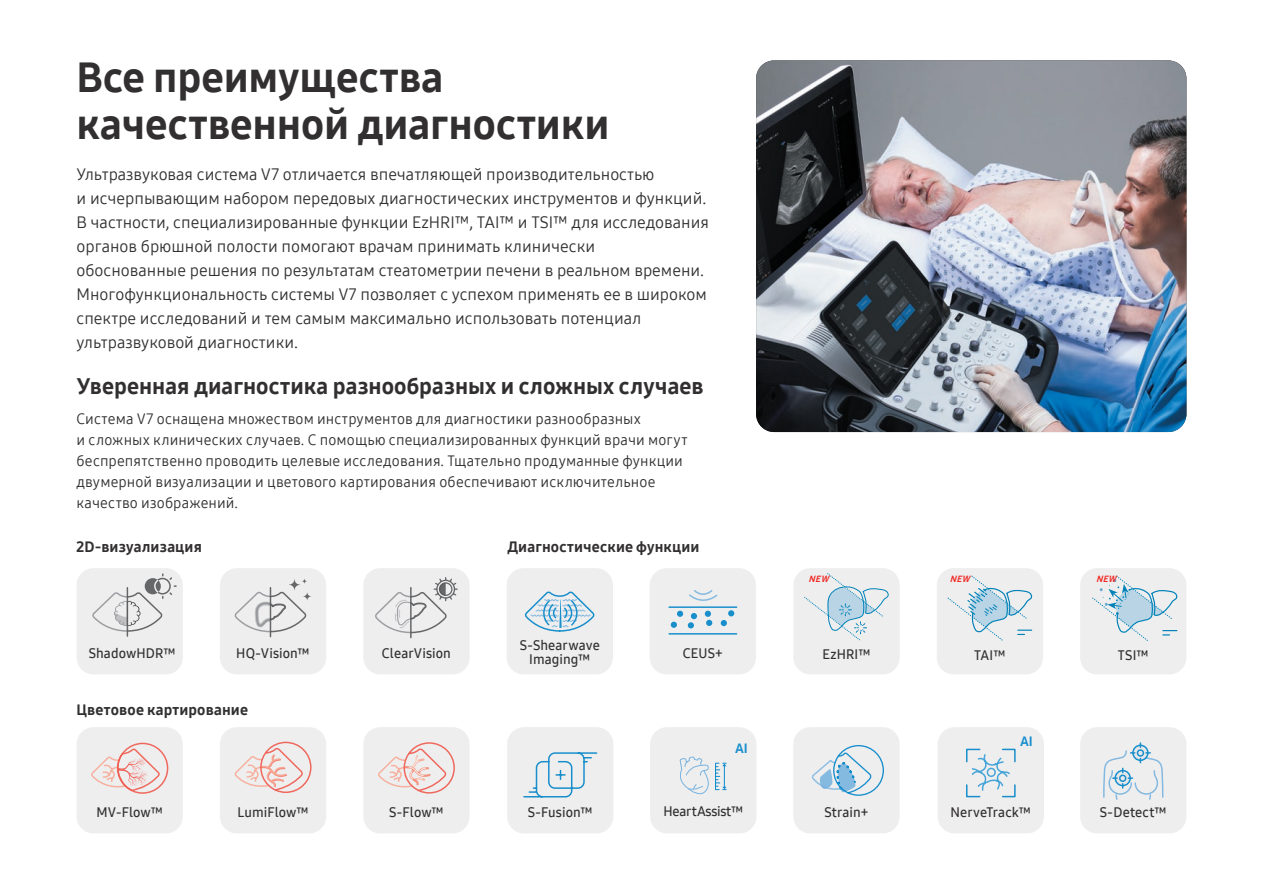
<style>
.page{position:relative;width:1263px;height:893px;background:#fff}
.page>*{position:absolute;margin:0;border:0;box-sizing:border-box;transform-origin:0 0}
.Шапка{font:42px/46.5px "Samsung One 800";color:#312f30}
.Заголовок{font:22.5px "Samsung One 800";color:#312f30}
.Под_шапкой{font:16.5px/24px "Samsung One 400";color:#312f30}
.Под_заголовком{font:15px/21px "Samsung One 400";letter-spacing:.01em;color:#312f30}
.Title_body{font:15px "Samsung One 800";letter-spacing:.01em;color:#312f30}
.Title_body-2{font:13.5px/13.5px "Samsung One 600";letter-spacing:.005em;color:#312f30;text-align:center}
.Title_body-3{font:13.5px "Samsung One 600";letter-spacing:-.025em;color:#312f30}
.t1{font:13.5px "Samsung One 800";color:#0084c8}
.Title_body-4{font:italic 9px "Samsung One 800";color:#ee2d28}
</style>
<div class="page">
<div style="left:220px;top:727px;width:106px;height:106px;background:#eeeeef;border-radius:17px"></div>
<div style="left:77px;top:727px;width:106px;height:106px;background:#eeeeef;border-radius:17px"></div>
<div style="left:938px;top:727px;width:106px;height:106px;background:#eeeeef;border-radius:17px"></div>
<div style="left:363px;top:727px;width:107px;height:106px;background:#eeeeef;border-radius:17px"></div>
<img style="left:756px;top:60px;width:430px;height:372px">
<div style="left:507px;top:727px;width:106px;height:106px;background:#eeeeef;border-radius:17px"></div>
<svg style="left:523px;top:752px;width:75px;height:46px"></svg>
<div style="left:507px;top:568px;width:106px;height:106px;background:#eeeeef;border-radius:17px"></div>
<svg style="left:525px;top:591px;width:70px;height:41px"></svg>
<div style="left:793px;top:727px;width:107px;height:106px;background:#eeeeef;border-radius:17px"></div>
<svg style="left:812px;top:745px;width:72px;height:51px"></svg>
<div style="left:650px;top:568px;width:106px;height:106px;background:#eeeeef;border-radius:17px"></div>
<svg style="left:671px;top:611px;width:26px;height:17px"></svg>
<svg style="left:705px;top:611px;width:7px;height:15px"></svg>
<svg style="left:721px;top:610px;width:13px;height:16px"></svg>
<hr style="left:669px;top:606px;width:68px;height:2px;background:#0084c8">
<hr style="left:669px;top:633px;width:68px;height:2px;background:#0084c8">
<svg style="left:689px;top:590px;width:29px;height:11px"></svg>
<div style="left:220px;top:568px;width:106px;height:106px;background:#eeeeef;border-radius:17px"></div>
<svg style="left:234px;top:579px;width:77px;height:54px"></svg>
<hr style="left:270px;top:588px;width:1px;height:49px;background:#57585a">
<div style="left:363px;top:568px;width:107px;height:106px;background:#eeeeef;border-radius:17px"></div>
<hr style="left:410px;top:588px;width:2px;height:50px;background:#57585a">
<svg style="left:375px;top:577px;width:83px;height:57px"></svg>
<svg style="left:234px;top:741px;width:78px;height:52px"></svg>
<svg style="left:378px;top:742px;width:77px;height:52px"></svg>
<div style="left:1080px;top:727px;width:106px;height:106px;background:#eeeeef;border-radius:17px"></div>
<svg style="left:1103px;top:742px;width:61px;height:58px"></svg>
<div style="left:77px;top:568px;width:106px;height:106px;background:#eeeeef;border-radius:17px"></div>
<hr style="left:127px;top:588px;width:1px;height:48px;background:#57585a">
<svg style="left:92px;top:574px;width:84px;height:58px"></svg>
<svg style="left:91px;top:747px;width:69px;height:46px"></svg>
<div style="left:117px;top:743px;width:51px;height:51px;border:2px solid #f0594d;border-radius:50%"></div>
<svg style="left:966px;top:748px;width:50px;height:50px"></svg>
<div style="left:937px;top:568px;width:106px;height:106px;background:#eeeeef;border-radius:17px"></div>
<svg style="left:947px;top:575px;width:86px;height:66px"></svg>
<div style="left:1080px;top:568px;width:106px;height:106px;background:#eeeeef;border-radius:17px"></div>
<div style="left:793px;top:568px;width:107px;height:106px;background:#eeeeef;border-radius:17px"></div>
<svg style="left:804px;top:573px;width:85px;height:67px"></svg>
<div style="left:650px;top:727px;width:106px;height:106px;background:#eeeeef;border-radius:17px"></div>
<svg style="left:679px;top:756px;width:30px;height:39px"></svg>
<svg style="left:715px;top:763px;width:11px;height:27px"></svg>
<svg style="left:1092px;top:575px;width:86px;height:66px"></svg>
<p class="Шапка" style="left:77px;top:54px;width:534px">Все преимущества качественной диагностики</p>
<p class="Под_шапкой" style="left:77px;top:162px;width:634px">Ультразвуковая система V7 отличается впечатляющей производительностью<br>и исчерпывающим набором передовых диагностических инструментов и функций.<br>В частности, специализированные функции EzHRI™, TAI™ и TSI™ для исследования органов брюшной полости помогают врачам принимать клинически<br>обоснованные решения по результатам стеатометрии печени в реальном времени.<br>Многофункциональность системы V7 позволяет с успехом применять ее в широком спектре исследований и тем самым максимально использовать потенциал ультразвуковой диагностики.</p>
<p class="Заголовок" style="left:77px;top:371px;width:628px">Уверенная диагностика разнообразных и сложных случаев</p>
<p class="Под_заголовком" style="left:77px;top:408px;width:612px">Система V7 оснащена множеством инструментов для диагностики разнообразных<br>и сложных клинических случаев. С помощью специализированных функций врачи могут беспрепятственно проводить целевые исследования. Тщательно продуманные функции двумерной визуализации и цветового картирования обеспечивают исключительное качество изображений.</p>
<p class="Title_body" style="left:77px;top:536px;width:127px">2D-визуализация</p>
<p class="Title_body-2" style="left:89px;top:646px;width:89px">ShadowHDR™</p>
<p class="Title_body" style="left:507px;top:536px;width:194px">Диагностические функции</p>
<p class="Title_body-2" style="left:520px;top:639px;width:81px">S-Shearwave<br>Imaging™</p>
<p class="Title_body-2" style="left:236px;top:646px;width:75px">HQ-Vision™</p>
<p class="Title_body-2" style="left:382px;top:646px;width:71px">ClearVision</p>
<p class="Title_body-2" style="left:683px;top:646px;width:42px">CEUS+</p>
<p class="Title_body" style="left:77px;top:700px;width:173px">Цветовое картирование</p>
<p class="Title_body-2" style="left:96px;top:805px;width:68px">MV-Flow™</p>
<p class="Title_body-2" style="left:237px;top:805px;width:73px">LumiFlow™</p>
<p class="Title_body-2" style="left:389px;top:805px;width:56px">S-Flow™</p>
<p class="Title_body-2" style="left:528px;top:805px;width:66px">S-Fusion™</p>
<p class="t1" style="left:735px;top:740px;width:14px">AI</p>
<p class="Title_body-3" style="left:663px;top:802px;width:81px">HeartAssist™</p>
<p class="Title_body-4" style="left:809px;top:572px;width:25px">NEW</p>
<p class="Title_body-4" style="left:950px;top:572px;width:25px">NEW</p>
<p class="Title_body-4" style="left:1096px;top:572px;width:25px">NEW</p>
<p class="Title_body-2" style="left:822px;top:647px;width:50px">EzHRI™</p>
<p class="Title_body-2" style="left:974px;top:648px;width:33px">TAI™</p>
<p class="Title_body-2" style="left:1118px;top:648px;width:32px">TSI™</p>
<p class="Title_body-2" style="left:824px;top:805px;width:45px">Strain+</p>
<p class="t1" style="left:1020px;top:732px;width:14px">AI</p>
<p class="Title_body-2" style="left:950px;top:805px;width:82px">NerveTrack™</p>
<p class="Title_body-2" style="left:1100px;top:805px;width:68px">S-Detect™</p>
</div>
